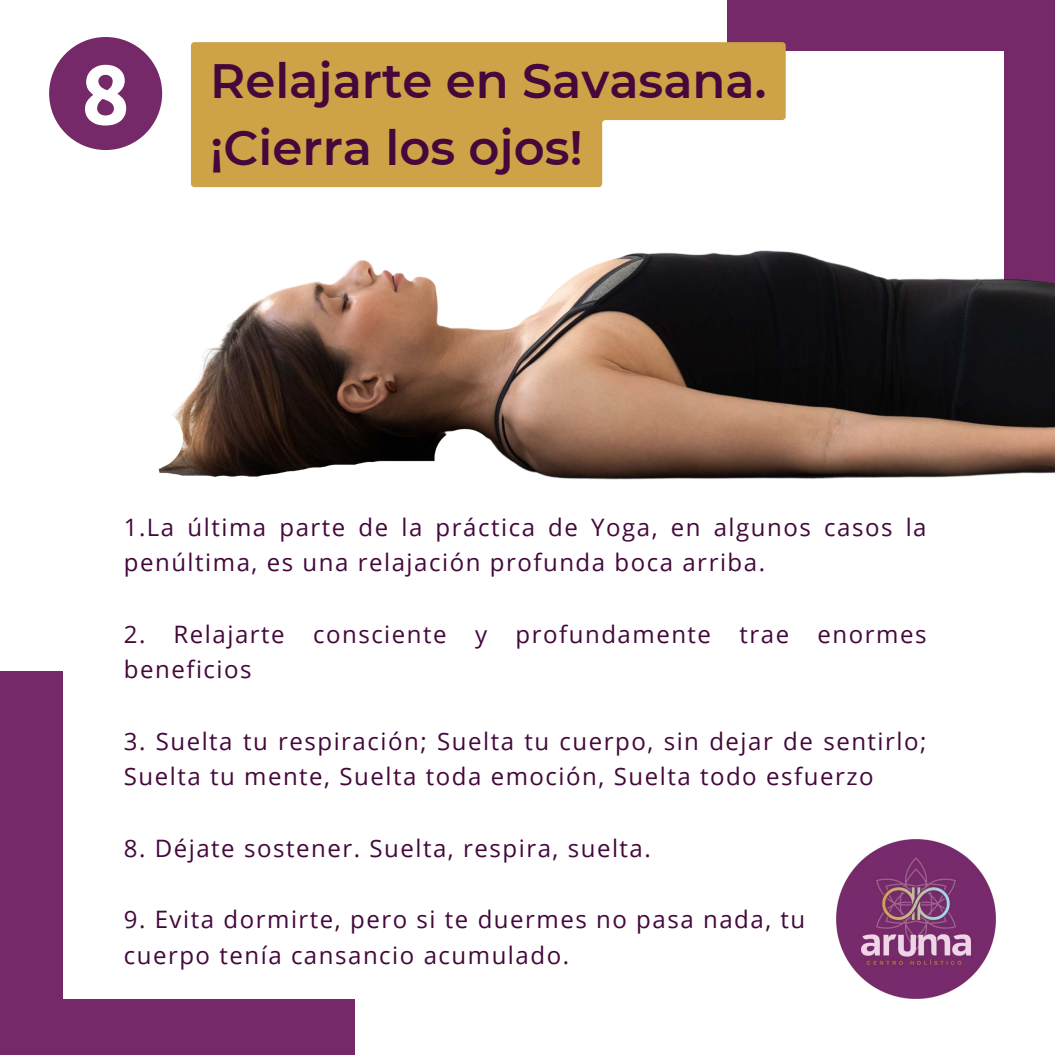
<style>
.page{position:relative;width:1055px;height:1055px;background:#fff}
.page>*{position:absolute;margin:0;border:0;box-sizing:border-box;transform-origin:0 0}
.t1{font:700 84px "Ubuntu";color:#fff}
.t2{font:600 48.12px/67.1px "Montserrat";color:#44083b}
.t3{font:24px/35.6px "Open Sans";letter-spacing:.065em;color:#44083b}
</style>
<div class="page">
<div style="left:49px;top:37px;width:113px;height:113px;background:#752969;border-radius:50%"></div>
<div style="left:727px;top:0;width:328px;height:51px;background:#752969"></div>
<div style="left:1004px;top:45px;width:51px;height:403px;background:#752969"></div>
<svg style="left:191px;top:42px;width:594px;height:145px;background:#d4b062"></svg>
<div style="left:0;top:999px;width:354px;height:56px;background:#752969"></div>
<div style="left:0;top:671px;width:62px;height:344px;background:#752969"></div>
<img style="left:158px;top:250px;width:897px;height:230px">
<img style="left:836px;top:839px;width:160px;height:160px">
<h1 class="t1" style="left:82px;top:44px;width:49px">8</h1>
<h2 class="t2" style="left:210px;top:45px;width:558px">Relajarte en Savasana. ¡Cierra los ojos!</h2>
<p class="t3" style="left:124px;top:509px;width:804px">1.La última parte de la práctica de Yoga, en algunos casos la penúltima, es una relajación profunda boca arriba.</p>
<p class="t3" style="left:124px;top:615px;width:804px">2. Relajarte consciente y profundamente trae enormes beneficios</p>
<p class="t3" style="left:124px;top:722px;width:804px">3. Suelta tu respiración; Suelta tu cuerpo, sin dejar de sentirlo;<br>Suelta tu mente, Suelta toda emoción, Suelta todo esfuerzo</p>
<p class="t3" style="left:124px;top:829px;width:528px">8. Déjate sostener. Suelta, respira, suelta.</p>
<p class="t3" style="left:124px;top:901px;width:683px">9. Evita dormirte, pero si te duermes no pasa nada, tu cuerpo tenía cansancio acumulado.</p>
</div>
